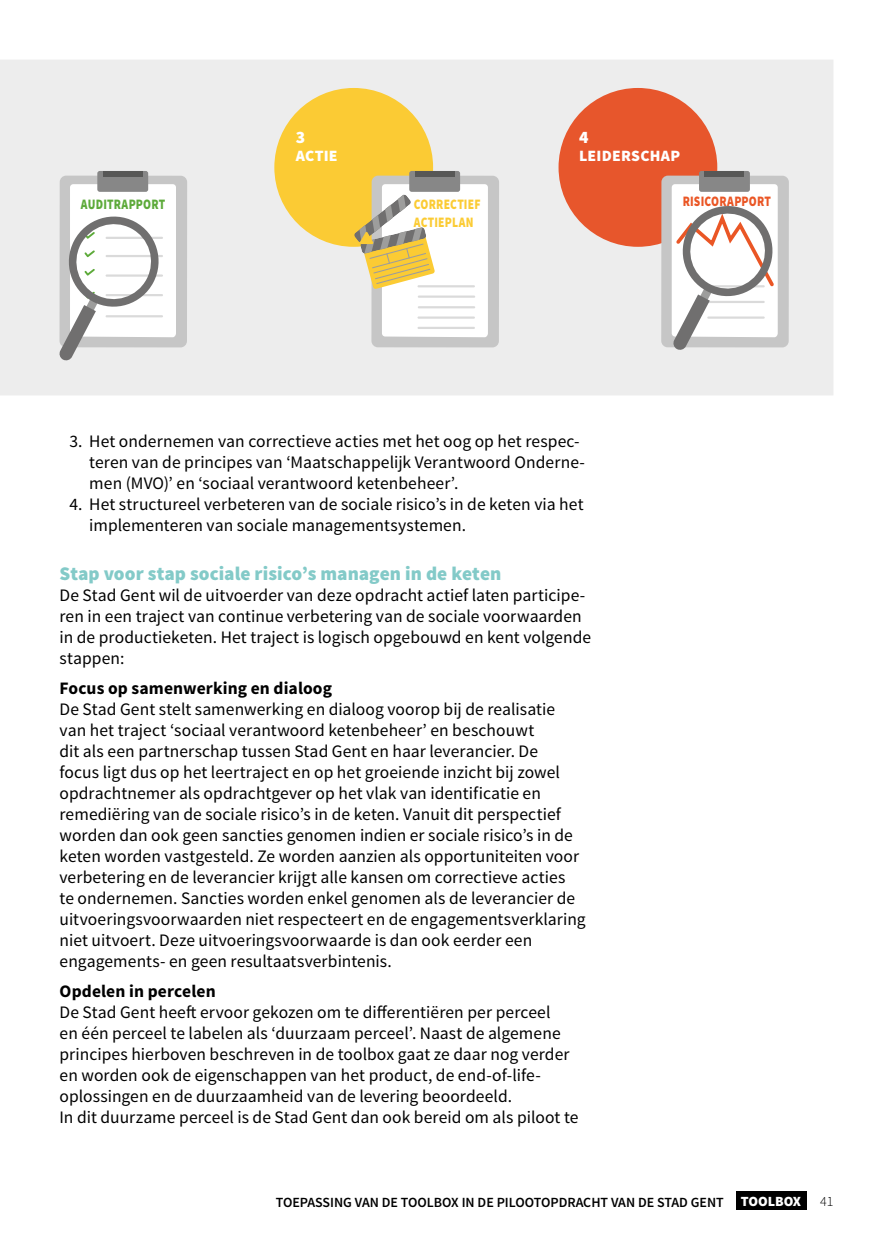
<style>
.page{position:relative;width:893px;height:1241px;background:#fff}
.page>*{position:absolute;margin:0;border:0;box-sizing:border-box;transform-origin:0 0}
.t1{font:900 19.25px "Source Sans Pro";color:#83cac8}
.t2{font:17.5px/21px "Source Sans Pro";letter-spacing:.005em;color:#000}
.t3{font:700 17.5px "Source Sans Pro";letter-spacing:.005em;color:#000}
.t4{font:900 17.5px "Source Sans Pro";color:#fff}
.t5{font:900 15.75px "Source Sans Pro";letter-spacing:.015em;color:#fff}
.t6{font:900 14.35px/17.3px "Source Sans Pro";letter-spacing:.015em;color:#fbcb34;scale:.8 1}
.t7{font:900 14.35px "Source Sans Pro";letter-spacing:.015em;color:#ea5625;scale:.8 1}
.t8{font:900 14.35px "Source Sans Pro";letter-spacing:.015em;color:#5daa3a;scale:.8 1}
.t9{font:600 14px "Source Sans Pro";color:#000}
.t10{font:300 14px "Source Sans Pro";color:#000}
.s1{font-weight:900;color:#fff}
</style>
<div class="page">
<div style="left:0;top:60px;width:833px;height:335px;background:#ededed"></div>
<div style="left:736px;top:1191px;width:70px;height:19px;background:#000"></div>
<div style="left:274px;top:88px;width:159px;height:159px;background:#fbcb34;border-radius:50%"></div>
<div style="left:558px;top:88px;width:159px;height:159px;background:#e7562c;border-radius:50%"></div>
<div style="left:60px;top:175px;width:127px;height:172px;background:#c6c6c6;border-radius:7px"></div>
<div style="left:97px;top:171px;width:51px;height:21px;background:#878787;border-radius:2px"></div>
<div style="left:103px;top:171px;width:40px;height:6px;background:#575756"></div>
<svg style="left:59px;top:184px;width:117px;height:177px;background:#dfdfdf"></svg>
<div style="left:371px;top:175px;width:128px;height:172px;background:#c6c6c6;border-radius:7px"></div>
<div style="left:409px;top:171px;width:51px;height:21px;background:#878787;border-radius:2px"></div>
<div style="left:415px;top:171px;width:39px;height:6px;background:#575756"></div>
<svg style="left:354px;top:184px;width:134px;height:153px;background:#ece6d0"></svg>
<div style="left:661px;top:175px;width:128px;height:172px;background:#c6c6c6;border-radius:7px"></div>
<div style="left:699px;top:171px;width:51px;height:21px;background:#878787;border-radius:2px"></div>
<div style="left:704px;top:171px;width:40px;height:6px;background:#575756"></div>
<svg style="left:672px;top:184px;width:107px;height:167px;background:#e0dbda"></svg>
<p class="t4" style="left:296px;top:125px;width:11px">3</p>
<p class="t5" style="left:296px;top:146px;width:43px">ACTIE</p>
<p class="t4" style="left:579px;top:125px;width:11px">4</p>
<p class="t5" style="left:579px;top:146px;width:103px">LEIDERSCHAP</p>
<p class="t8" style="left:81px;top:194px;width:107px">AUDITRAPPORT</p>
<p class="t6" style="left:414px;top:196px;width:85px">CORRECTIEF<br>ACTIEPLAN</p>
<p class="t7" style="left:683px;top:192px;width:112px">RISICORAPPORT</p>
<p class="t2" style="left:89px;top:430px;width:497px;text-indent:-20px">3. Het ondernemen van correctieve acties met het oog op het respec&shy;teren van de principes van ‘Maatschappelijk Verantwoord Onderne&shy;men (MVO)’ en ‘sociaal verantwoord ketenbeheer’.</p>
<p class="t2" style="left:89px;top:493px;width:496px;text-indent:-20px">4. Het structureel verbeteren van de sociale risico’s in de keten via het implementeren van sociale managementsystemen.</p>
<p class="t1" style="left:60px;top:561px;width:443px">Stap voor stap sociale risico’s managen in de keten</p>
<p class="t2" style="left:60px;top:585px;width:533px">De Stad Gent wil de uitvoerder van deze opdracht actief laten participe&shy;ren in een traject van continue verbetering van de sociale voorwaarden in de productieketen. Het traject is logisch opgebouwd en kent volgende stappen:</p>
<p class="t3" style="left:60px;top:676px;width:274px">Focus op samenwerking en dialoog</p>
<p class="t2" style="left:60px;top:698px;width:528px">De Stad Gent stelt samenwerking en dialoog voorop bij de realisatie van het traject ‘sociaal verantwoord ketenbeheer’ en beschouwt<br>dit als een partnerschap tussen Stad Gent en haar leverancier. De<br>focus ligt dus op het leertraject en op het groeiende inzicht bij zowel opdrachtnemer als opdrachtgever op het vlak van identificatie en remediëring van de sociale risico’s in de keten. Vanuit dit perspectief worden dan ook geen sancties genomen indien er sociale risico’s in de keten worden vastgesteld. Ze worden aanzien als opportuniteiten voor verbetering en de leverancier krijgt alle kansen om correctieve acties<br>te ondernemen. Sancties worden enkel genomen als de leverancier de uitvoeringsvoorwaarden niet respecteert en de engagementsverklaring niet uitvoert. Deze uitvoeringsvoorwaarde is dan ook eerder een engagements- en geen resultaatsverbintenis.</p>
<p class="t3" style="left:60px;top:979px;width:158px">Opdelen in percelen</p>
<p class="t2" style="left:60px;top:1001px;width:520px">De Stad Gent heeft ervoor gekozen om te differentiëren per perceel<br>en één perceel te labelen als ‘duurzaam perceel’. Naast de algemene principes hierboven beschreven in de toolbox gaat ze daar nog verder en worden ook de eigenschappen van het product, de end-of-life&shy;oplossingen en de duurzaamheid van de levering beoordeeld.<br>In dit duurzame perceel is de Stad Gent dan ook bereid om als piloot te</p>
<p class="t9" style="left:276px;top:1193px;width:527px">TOEPASSING VAN DE TOOLBOX IN DE PILOOTOPDRACHT VAN DE STAD GENT <span class="s1">TOOLBOX</span></p>
<p class="t10" style="left:820px;top:1192px;width:15px">41</p>
</div>
